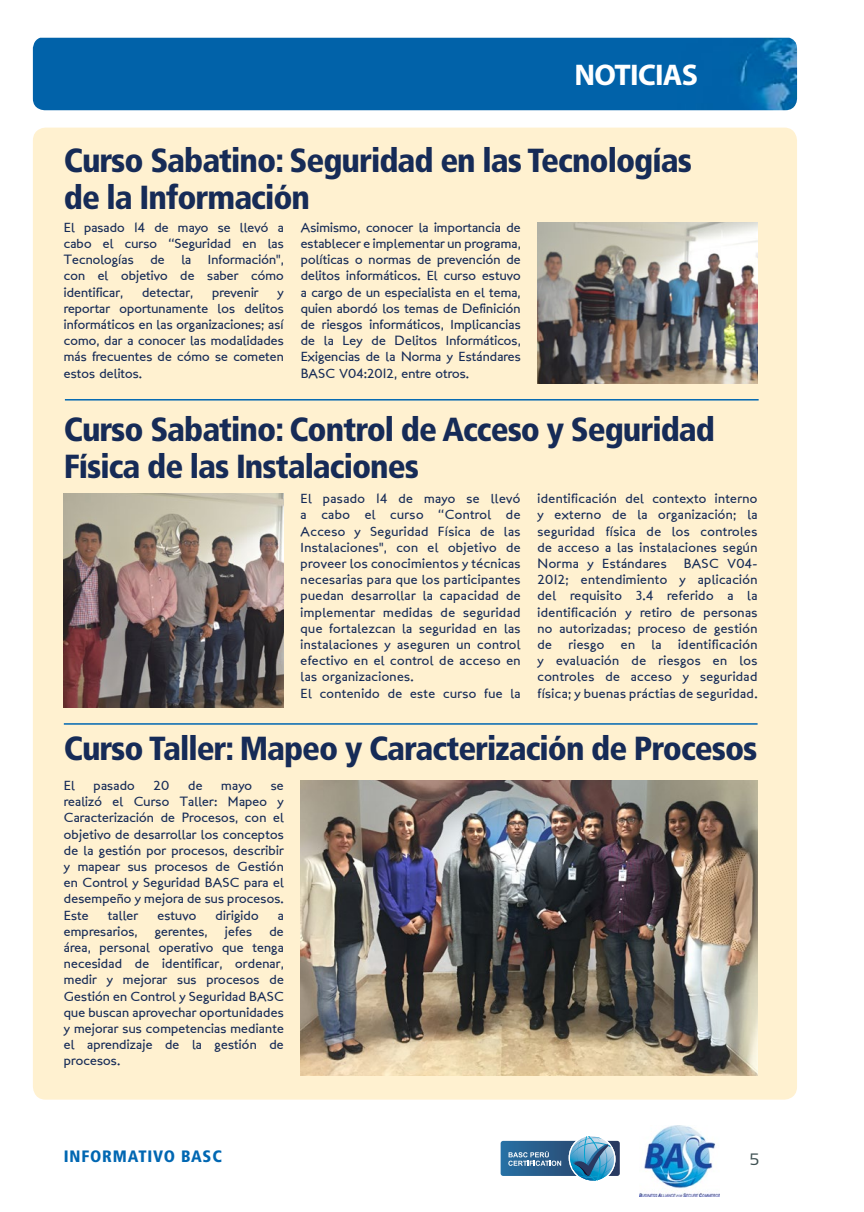
<style>
.page{position:relative;width:864px;height:1212px;background:#fff}
.page>*{position:absolute;margin:0;border:0;box-sizing:border-box;transform-origin:0 0}
.t1{font:900 condensed 33.3px/37.5px "Frutiger LT Std";letter-spacing:-.03em;color:#162b57}
.t2{font:700 30px "Myriad Pro";letter-spacing:-.025em;color:#fff}
.t3{font:900 condensed 16.5px "Frutiger LT Std";letter-spacing:.05em;color:#0067b2}
.t4{font:16.5px "Sansation";color:#3e5052}
.t5{font:13.5px/16.2px "London Between";letter-spacing:.03em;color:#162b57;text-align:justify}
.t6{font:13.5px "London Between";letter-spacing:.01em;color:#162b57}
</style>
<div class="page">
<img style="left:639px;top:1126px;width:80px;height:70px">
<svg style="left:500px;top:1136px;width:119px;height:45px"></svg>
<div style="left:33px;top:128px;width:763px;height:971px;background:#fff1d0;border-radius:13px"></div>
<div style="left:33px;top:38px;width:763px;height:72px;background:#0162a9"></div>
<img style="left:537px;top:222px;width:220px;height:162px">
<img style="left:300px;top:780px;width:457px;height:296px">
<img style="left:64px;top:493px;width:219px;height:215px">
<hr style="left:65px;top:399px;width:693px;height:1px;background:#0067b2">
<hr style="left:64px;top:723px;width:693px;height:2px;background:#0067b2">
<h2 class="t2" style="left:574px;top:55px;width:125px">NOTICIAS</h2>
<h1 class="t1" style="left:64px;top:141px;width:629px">Curso Sabatino: Seguridad en las Tecnologías de la Información</h1>
<p class="t5" style="left:64px;top:219px;width:221px">El pasado 14 de mayo se llevó a cabo el curso “Seguridad en las Tecnologías de la Información", con el objetivo de saber cómo identificar,</p>
<p class="t6" style="left:142px;top:284px;width:52px">detectar,</p>
<p class="t6" style="left:212px;top:284px;width:48px">prevenir</p>
<p class="t5" style="left:64px;top:284px;width:221px;text-indent:214px">y reportar oportunamente los delitos informáticos en las organizaciones; así como, dar a conocer las modalidades más frecuentes de cómo se cometen estos delitos.</p>
<p class="t5" style="left:300px;top:219px;width:221px">Asimismo, conocer la importancia de establecer e implementar un programa, políticas o normas de prevención de delitos informáticos. El curso estuvo a cargo de un especialista en el tema, quien abordó los temas de Definición de riesgos informáticos, Implicancias de la Ley de Delitos Informáticos, Exigencias de la Norma y Estándares BASC V04:2012, entre otros.</p>
<h1 class="t1" style="left:64px;top:410px;width:652px">Curso Sabatino: Control de Acceso y Seguridad<br>Física de las Instalaciones</h1>
<p class="t5" style="left:300px;top:491px;width:221px;text-align:left">El pasado 14 de mayo se llevó a cabo el curso “Control de<br>Acceso y Seguridad Física de las<br>Instalaciones", con el objetivo de proveer los conocimientos y técnicas necesarias para que los participantes puedan desarrollar la capacidad de implementar medidas de seguridad que fortalezcan la seguridad en las instalaciones y aseguren un control efectivo en el control de acceso en las organizaciones.<br>El contenido de este curso fue la</p>
<p class="t5" style="left:537px;top:491px;width:221px">identificación del contexto interno y externo de la organización; la seguridad física de los controles de acceso a las instalaciones según Norma y Estándares</p>
<p class="t5" style="left:537px;top:555px;width:221px;text-indent:146px">BASC V04- 2012; entendimiento y aplicación del requisito 3.4 referido a la identificación y retiro de personas no autorizadas; proceso de gestión de riesgo en la identificación y evaluación de riesgos en los controles de acceso y seguridad física; y buenas práctias de seguridad.</p>
<h1 class="t1" style="left:64px;top:729px;width:695px">Curso Taller: Mapeo y Caracterización de Procesos</h1>
<p class="t5" style="left:64px;top:777px;width:12px">El</p>
<p class="t5" style="left:94px;top:777px;width:43px">pasado</p>
<p class="t5" style="left:153px;top:777px;width:17px">20</p>
<p class="t5" style="left:188px;top:777px;width:16px">de</p>
<p class="t5" style="left:221px;top:777px;width:32px">mayo</p>
<p class="t5" style="left:64px;top:777px;width:221px;text-indent:207px">se realizó el Curso Taller: Mapeo y Caracterización de Procesos, con el objetivo de desarrollar los conceptos de la gestión por procesos, describir y mapear sus procesos de Gestión en Control y Seguridad BASC para el desempeño y mejora de sus procesos.<br>Este</p>
<p class="t5" style="left:108px;top:907px;width:32px">taller</p>
<p class="t5" style="left:157px;top:907px;width:40px">estuvo</p>
<p class="t5" style="left:215px;top:907px;width:44px">dirigido</p>
<p class="t5" style="left:277px;top:907px;width:8px">a</p>
<p class="t5" style="left:64px;top:923px;width:75px">empresarios,</p>
<p class="t5" style="left:155px;top:923px;width:54px">gerentes,</p>
<p class="t5" style="left:225px;top:923px;width:29px">jefes</p>
<p class="t5" style="left:64px;top:923px;width:221px;text-indent:205px">de área, personal operativo que tenga necesidad de identificar, ordenar, medir y mejorar sus procesos de Gestión en Control y Seguridad BASC que buscan aprovechar oportunidades y mejorar sus competencias mediante el aprendizaje de la gestión de procesos.</p>
<p class="t3" style="left:64px;top:1146px;width:159px">INFORMATIVO BASC</p>
<p class="t4" style="left:749px;top:1149px;width:11px">5</p>
</div>
